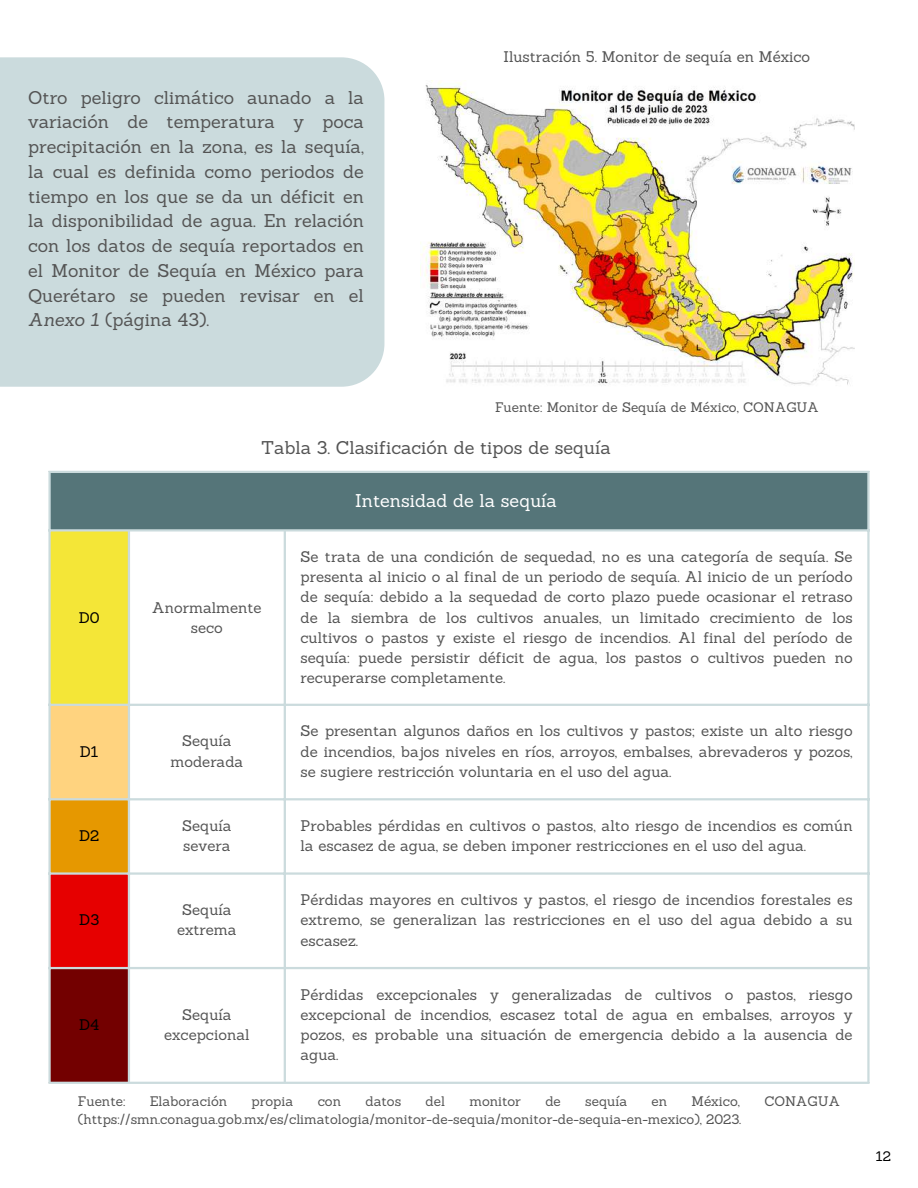
<style>
.page{position:relative;width:918px;height:1188px;background:#fff}
.page>*{position:absolute;margin:0;border:0;box-sizing:border-box;transform-origin:0 0}
.t1{font:18px/24.8px "Sanchez";color:#545454;text-align:justify}
.t2{font:18px "Sanchez";color:#fff}
.t3{font:15px/20.2px "Sanchez";color:#545454;text-align:center}
.t4{font:15px "Sanchez";color:#000}
.t5{font:13.5px "Sanchez";color:#545454}
.t6{font:13.5px "Sanchez";color:#000}
.s1{font-style:italic}
</style>
<div class="page">
<div style="left:0;top:57px;width:384px;height:330px;background:#cbdbdd"></div>
<div style="left:49px;top:472px;width:820px;height:59px;background:#557579"></div>
<div style="left:49px;top:530px;width:80px;height:175px;background:#f4e637"></div>
<div style="left:49px;top:705px;width:80px;height:95px;background:#ffd37f"></div>
<div style="left:49px;top:799px;width:80px;height:75px;background:#e69800"></div>
<div style="left:49px;top:873px;width:80px;height:95px;background:#e60000"></div>
<div style="left:49px;top:968px;width:80px;height:115px;background:#730000"></div>
<hr style="left:48px;top:473px;width:3px;height:609px;background:#cbdbdd">
<hr style="left:128px;top:532px;width:2px;height:550px;background:#cbdbdd">
<hr style="left:284px;top:532px;width:2px;height:550px;background:#cbdbdd">
<hr style="left:867px;top:473px;width:3px;height:609px;background:#cbdbdd">
<hr style="left:48px;top:471px;width:822px;height:2px;background:#cbdbdd">
<hr style="left:48px;top:529px;width:822px;height:3px;background:#cbdbdd">
<hr style="left:48px;top:704px;width:822px;height:2px;background:#cbdbdd">
<hr style="left:48px;top:798px;width:822px;height:2px;background:#cbdbdd">
<hr style="left:48px;top:872px;width:822px;height:3px;background:#cbdbdd">
<hr style="left:48px;top:967px;width:822px;height:2px;background:#cbdbdd">
<hr style="left:48px;top:1082px;width:822px;height:2px;background:#cbdbdd">
<img style="left:420px;top:81px;width:435px;height:304px">
<p class="t1" style="left:28px;top:85px;width:337px">Otro peligro climático aunado a la variación de temperatura y poca precipitación en la zona, es la sequía, la cual es definida como periodos de tiempo en los que se da un déficit en la disponibilidad de agua. En relación con los datos de sequía reportados en el Monitor de Sequía en México para Querétaro se pueden revisar en el <span class="s1">Anexo 1</span> (página 43).</p>
<p class="t3" style="left:504px;top:46px;width:308px">Ilustración 5. Monitor de sequía en México</p>
<p class="t5" style="left:495px;top:399px;width:325px">Fuente: Monitor de Sequía de México, CONAGUA</p>
<p class="t1" style="left:261px;top:435px;width:351px">Tabla 3. Clasificación de tipos de sequía</p>
<p class="t4" style="left:79px;top:608px;width:22px">D0</p>
<p class="t3" style="left:152px;top:597px;width:111px">Anormalmente seco</p>
<p class="t2" style="left:355px;top:489px;width:203px">Intensidad de la sequía</p>
<p class="t3" style="left:301px;top:546px;width:554px;text-align:justify">Se trata de una condición de sequedad, no es una categoría de sequía. Se presenta al inicio o al final de un periodo de sequía. Al inicio de un período de sequía: debido a la sequedad de corto plazo puede ocasionar el retraso de la siembra de los cultivos anuales, un limitado crecimiento de los cultivos o pastos y existe el riesgo de incendios. Al final del período de sequía: puede persistir déficit de agua, los pastos o cultivos pueden no recuperarse completamente.</p>
<p class="t4" style="left:80px;top:742px;width:20px">D1</p>
<p class="t3" style="left:171px;top:731px;width:74px">Sequía moderada</p>
<p class="t3" style="left:301px;top:721px;width:554px;text-align:justify">Se presentan algunos daños en los cultivos y pastos; existe un alto riesgo de incendios, bajos niveles en ríos, arroyos, embalses, abrevaderos y pozos, se sugiere restricción voluntaria en el uso del agua.</p>
<p class="t4" style="left:79px;top:826px;width:22px">D2</p>
<p class="t3" style="left:182px;top:815px;width:51px;text-align:left">Sequía severa</p>
<p class="t3" style="left:301px;top:815px;width:554px;text-align:left">Probables pérdidas en cultivos o pastos, alto riesgo de incendios es común la escasez de agua, se deben imponer restricciones en el uso del agua.</p>
<p class="t4" style="left:79px;top:910px;width:21px">D3</p>
<p class="t3" style="left:177px;top:900px;width:61px">Sequía extrema</p>
<p class="t3" style="left:301px;top:889px;width:554px;text-align:justify">Pérdidas mayores en cultivos y pastos, el riesgo de incendios forestales es extremo, se generalizan las restricciones en el uso del agua debido a su escasez.</p>
<p class="t4" style="left:79px;top:1015px;width:22px">D4</p>
<p class="t3" style="left:164px;top:1004px;width:87px">Sequía excepcional</p>
<p class="t3" style="left:301px;top:984px;width:554px;text-align:justify">Pérdidas excepcionales y generalizadas de cultivos o pastos, riesgo excepcional de incendios, escasez total de agua en embalses, arroyos y pozos, es probable una situación de emergencia debido a la ausencia de agua.</p>
<p class="t5" style="left:78px;top:1093px;width:49px">Fuente:</p>
<p class="t5" style="left:150px;top:1093px;width:79px">Elaboración</p>
<p class="t5" style="left:252px;top:1093px;width:43px">propia</p>
<p class="t5" style="left:318px;top:1093px;width:25px">con</p>
<p class="t5" style="left:365px;top:1093px;width:37px">datos</p>
<p class="t5" style="left:426px;top:1093px;width:21px">del</p>
<p class="t5" style="left:469px;top:1093px;width:53px">monitor</p>
<p class="t5" style="left:545px;top:1093px;width:17px">de</p>
<p class="t5" style="left:585px;top:1093px;width:44px">sequía</p>
<p class="t5" style="left:652px;top:1093px;width:17px">en</p>
<p class="t5" style="left:692px;top:1093px;width:50px">México,</p>
<p class="t5" style="left:764px;top:1093px;width:77px">CONAGUA</p>
<p class="t5" style="left:78px;top:1111px;width:665px">(https://smn.conagua.gob.mx/es/climatologia/monitor-de-sequia/monitor-de-sequia-en-mexico), 2023.</p>
<p class="t6" style="left:876px;top:1147px;width:16px">12</p>
</div>
